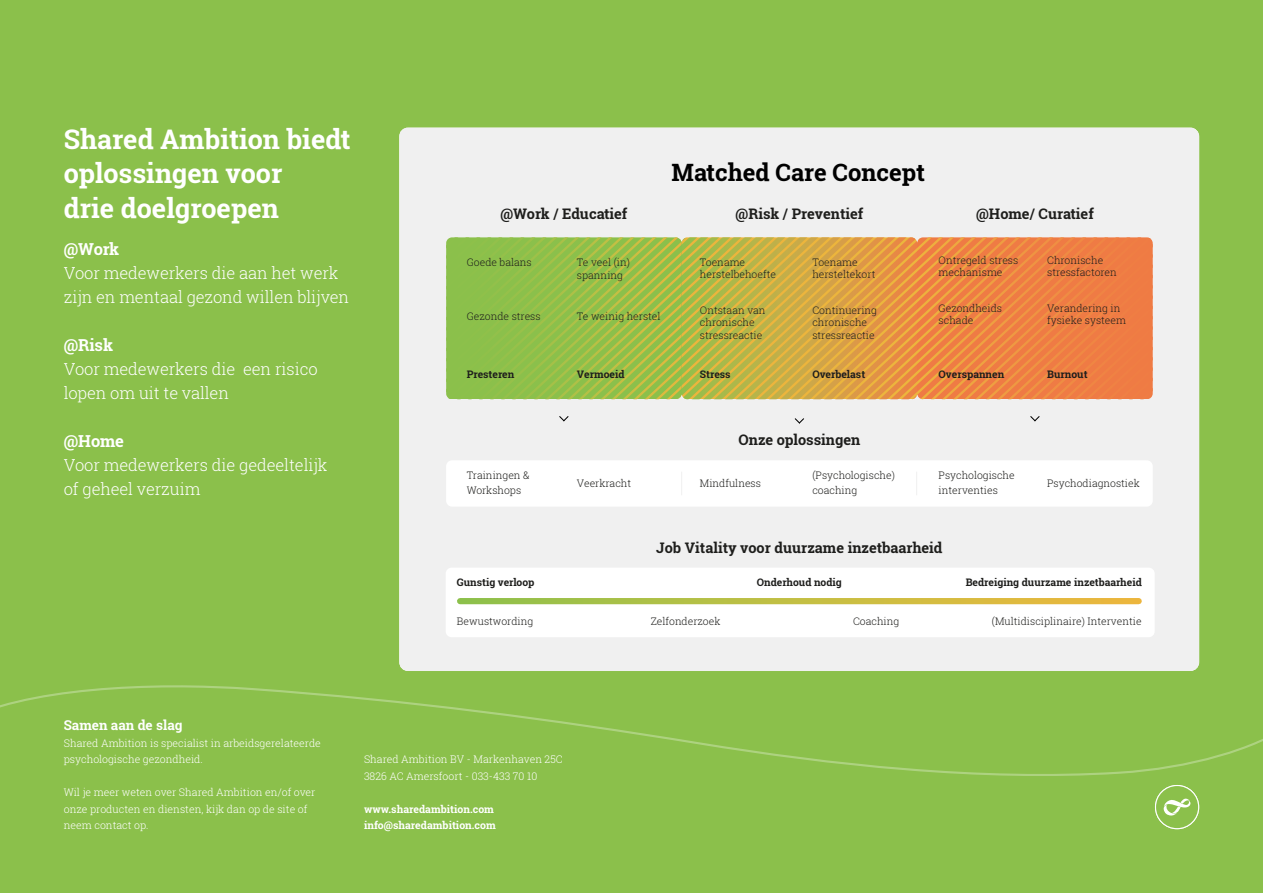
<style>
.page{position:relative;width:1263px;height:893px;background:#8bc04b}
.page>*{position:absolute;margin:0;border:0;box-sizing:border-box;transform-origin:0 0}
.t1{font:700 27px/34.5px "Roboto Slab";color:#fff}
.t2{font:700 23.85px "Roboto Slab";color:#000}
.t3{font:300 16.5px/24px "Roboto Slab";letter-spacing:-.005em;color:#fff}
.t4{font:700 16.5px "Roboto Slab";letter-spacing:-.01em;color:#fff}
.t5{font:700 14.55px "Roboto Slab";color:#1e1e1c}
.t6{font:700 13.5px "Roboto Slab";color:#fff}
.t7{font:300 10.5px/16.5px "Roboto Slab";color:#fff}
.t8{font:700 10.5px/16.5px "Roboto Slab";color:#fff}
.t9{font:300 10.35px/12.5px "Roboto Slab";color:#1e1e1c}
.t10{font:700 10.35px "Roboto Slab";color:#1e1e1c}
</style>
<div class="page">
<svg style="left:1155px;top:785px;width:44px;height:44px"></svg>
<div style="left:1156px;top:786px;width:42px;height:42px;background:#8bc04b;border-radius:50%"></div>
<svg style="left:1163px;top:798px;width:28px;height:18px"></svg>
<svg style="left:0;top:685px;width:1263px;height:91px"></svg>
<div style="left:400px;top:128px;width:799px;height:543px;background:#f0f0f0"></div>
<svg style="left:446px;top:237px;width:707px;height:162px"></svg>
<svg style="left:558px;top:415px;width:12px;height:7px"></svg>
<svg style="left:793px;top:417px;width:12px;height:8px"></svg>
<svg style="left:1029px;top:415px;width:12px;height:7px"></svg>
<div style="left:446px;top:460px;width:707px;height:47px;background:#fff;border-radius:6px"></div>
<svg style="left:681px;top:472px;width:1px;height:23px"></svg>
<svg style="left:916px;top:472px;width:1px;height:23px"></svg>
<div style="left:446px;top:568px;width:709px;height:69px;background:#fff;border-radius:6px"></div>
<svg style="left:460px;top:598px;width:679px;height:6px;background:#c0bd44"></svg>
<h1 class="t1" style="left:64px;top:122px;width:288px">Shared Ambition biedt oplossingen voor<br>drie doelgroepen</h1>
<h3 class="t4" style="left:64px;top:238px;width:57px">@Work</h3>
<h3 class="t3" style="left:64px;top:261px;width:287px">Voor medewerkers die aan het werk zijn en mentaal gezond willen blijven</h3>
<h3 class="t4" style="left:64px;top:334px;width:51px">@Risk</h3>
<h3 class="t3" style="left:64px;top:357px;width:255px">Voor medewerkers die een risico lopen om uit te vallen</h3>
<h3 class="t4" style="left:64px;top:430px;width:62px">@Home</h3>
<h3 class="t3" style="left:64px;top:453px;width:265px">Voor medewerkers die gedeeltelijk of geheel verzuim</h3>
<h2 class="t2" style="left:672px;top:156px;width:255px">Matched Care Concept</h2>
<h3 class="t5" style="left:500px;top:204px;width:128px">@Work / Educatief</h3>
<h3 class="t5" style="left:735px;top:204px;width:129px">@Risk / Preventief</h3>
<h3 class="t5" style="left:976px;top:204px;width:119px">@Home/ Curatief</h3>
<p class="t9" style="left:467px;top:256px;width:67px">Goede balans</p>
<p class="t9" style="left:577px;top:256px;width:55px">Te veel (in) spanning</p>
<p class="t9" style="left:467px;top:309px;width:75px">Gezonde stress</p>
<p class="t9" style="left:939px;top:254px;width:81px">Ontregeld stress mechanisme</p>
<p class="t9" style="left:1047px;top:254px;width:71px">Chronische stressfactoren</p>
<p class="t9" style="left:939px;top:301px;width:65px">Gezondheids schade</p>
<p class="t9" style="left:700px;top:255px;width:78px">Toename herstelbehoefte</p>
<p class="t9" style="left:812px;top:255px;width:65px">Toename hersteltekort</p>
<p class="t9" style="left:1047px;top:301px;width:80px">Verandering in fysieke systeem</p>
<p class="t9" style="left:812px;top:303px;width:66px">Continuering chronische stressreactie</p>
<p class="t9" style="left:700px;top:303px;width:67px">Ontstaan van chronische stressreactie</p>
<p class="t9" style="left:577px;top:309px;width:85px">Te weinig herstel</p>
<p class="t10" style="left:467px;top:367px;width:49px">Presteren</p>
<p class="t10" style="left:577px;top:367px;width:49px">Vermoeid</p>
<p class="t10" style="left:700px;top:367px;width:32px">Stress</p>
<p class="t10" style="left:812px;top:367px;width:54px">Overbelast</p>
<h3 class="t5" style="left:738px;top:430px;width:123px">Onze oplossingen</h3>
<p class="t10" style="left:939px;top:367px;width:67px">Overspannen</p>
<p class="t10" style="left:1047px;top:367px;width:42px">Burnout</p>
<p class="t9" style="left:467px;top:467px;width:64px;line-height:15.6px">Trainingen &amp;<br>Workshops</p>
<p class="t9" style="left:577px;top:476px;width:56px">Veerkracht</p>
<p class="t9" style="left:700px;top:476px;width:63px">Mindfulness</p>
<p class="t9" style="left:812px;top:467px;width:84px;line-height:15.6px">(Psychologische) coaching</p>
<p class="t9" style="left:939px;top:467px;width:78px;line-height:15.6px">Psychologische interventies</p>
<p class="t9" style="left:1047px;top:476px;width:94px">Psychodiagnostiek</p>
<p class="t10" style="left:457px;top:575px;width:79px">Gunstig verloop</p>
<p class="t9" style="left:457px;top:615px;width:78px">Bewustwording</p>
<h3 class="t5" style="left:656px;top:537px;width:288px">Job Vitality voor duurzame inzetbaarheid</h3>
<p class="t10" style="left:757px;top:575px;width:87px">Onderhoud nodig</p>
<p class="t10" style="left:966px;top:575px;width:178px">Bedreiging duurzame inzetbaarheid</p>
<p class="t9" style="left:651px;top:615px;width:71px">Zelfonderzoek</p>
<p class="t9" style="left:853px;top:615px;width:48px">Coaching</p>
<p class="t9" style="left:992px;top:615px;width:151px">(Multidisciplinaire) Interventie</p>
<h3 class="t6" style="left:64px;top:716px;width:120px">Samen aan de slag</h3>
<p class="t7" style="left:64px;top:734px;width:259px">Shared Ambition is specialist in arbeidsgerelateerde psychologische gezondheid.</p>
<p class="t7" style="left:64px;top:784px;width:253px">Wil je meer weten over Shared Ambition en/of over onze producten en diensten, kijk dan op de site of neem contact op.</p>
<p class="t7" style="left:364px;top:751px;width:200px">Shared Ambition BV - Markenhaven 25C<br>3826 AC Amersfoort - 033-433 70 10</p>
<p class="t8" style="left:364px;top:800px;width:133px">www.sharedambition.com info@sharedambition.com</p>
</div>
